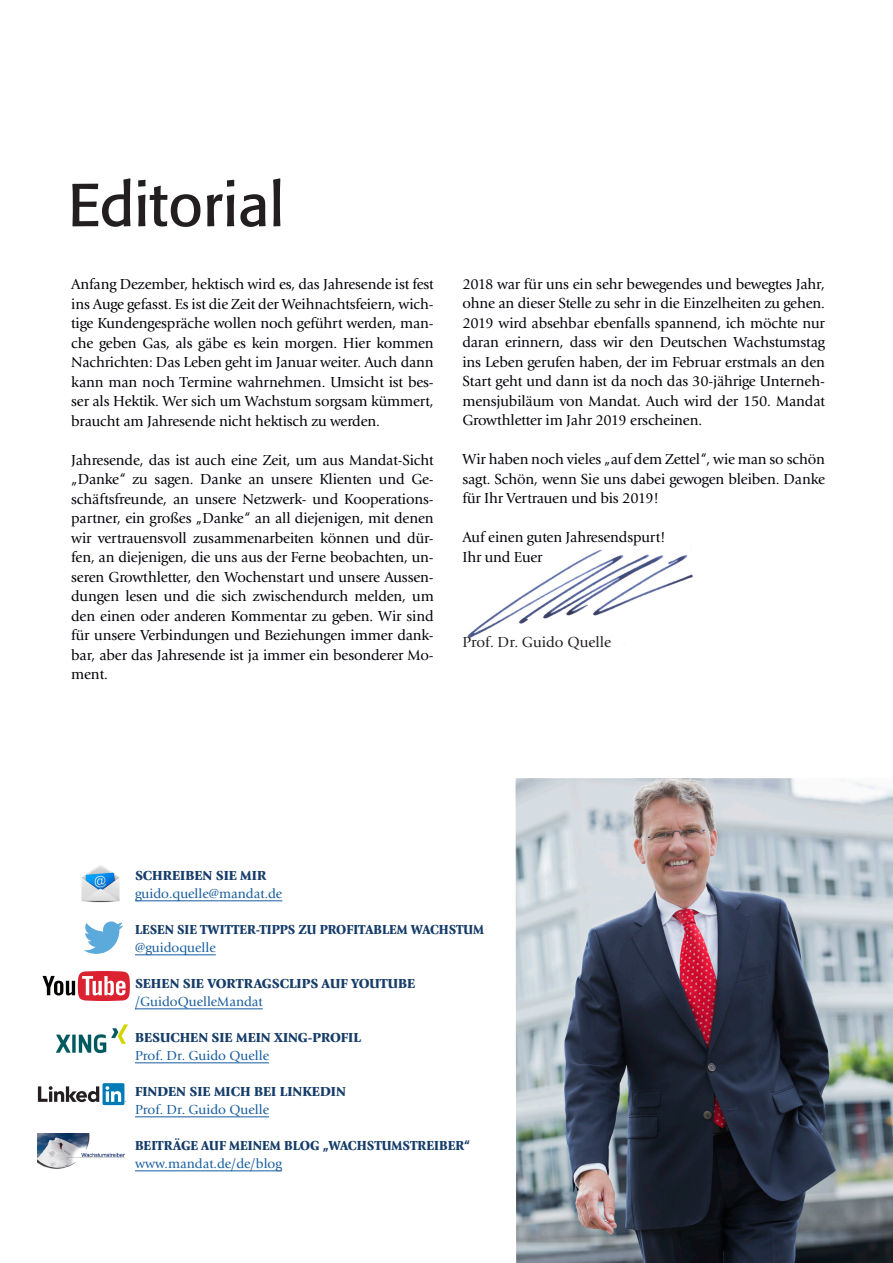
<style>
.page{position:relative;width:893px;height:1263px;background:#fff}
.page>*{position:absolute;margin:0;border:0;box-sizing:border-box;transform-origin:0 0}
.t1{font:60px "Formata BQ";color:#231f20}
.t2{font:15px/19.5px "Giovanni EF";letter-spacing:-.01em;color:#020109;text-align:justify}
.t3{font:15px "Giovanni EF";color:#231f20}
.t4{font:13.5px "Giovanni EF";color:#175d9e}
.t5{font:900 13.5px "Giovanni EF";color:#163d6a}
.t6{font:900 13.5px "Giovanni EF";color:#163d6a;scale:.94 1}
.t7{font:900 13.5px "Giovanni EF";color:#163d6a;scale:.95 1}
</style>
<div class="page">
<img style="left:467px;top:549px;width:226px;height:89px">
<img style="left:516px;top:778px;width:377px;height:485px">
<img style="left:81px;top:865px;width:39px;height:38px">
<svg style="left:84px;top:921px;width:39px;height:33px"></svg>
<img style="left:56px;top:1024px;width:72px;height:30px">
<svg style="left:38px;top:1086px;width:61px;height:16px"></svg>
<div style="left:103px;top:1083px;width:21px;height:22px;background:#007bb6;border-radius:2px"></div>
<svg style="left:106px;top:1086px;width:20px;height:16px"></svg>
<img style="left:38px;top:1134px;width:87px;height:34px">
<svg style="left:42px;top:971px;width:88px;height:30px"></svg>
<hr style="left:135px;top:900px;width:147px;height:1px;background:#175d9e">
<hr style="left:135px;top:954px;width:81px;height:1px;background:#175d9e">
<hr style="left:135px;top:1008px;width:128px;height:1px;background:#175d9e">
<hr style="left:135px;top:1062px;width:134px;height:1px;background:#175d9e">
<hr style="left:135px;top:1116px;width:134px;height:1px;background:#175d9e">
<hr style="left:135px;top:1170px;width:147px;height:1px;background:#175d9e">
<h1 class="t1" style="left:68px;top:169px;width:218px">Editorial</h1>
<p class="t2" style="left:71px;top:275px;width:364px">Anfang Dezember, hektisch wird es, das Jahresende ist fest ins Auge gefasst. Es ist die Zeit der Weihnachtsfeiern, wich&shy;tige Kundengespräche wollen noch geführt werden, man&shy;che geben Gas, als gäbe es kein morgen. Hier kommen Nachrichten: Das Leben geht im Januar weiter. Auch dann kann man noch Termine wahrnehmen. Umsicht ist bes&shy;ser als Hektik. Wer sich um Wachstum sorgsam kümmert, braucht am Jahresende nicht hektisch zu werden.</p>
<p class="t2" style="left:71px;top:450px;width:364px">Jahresende, das ist auch eine Zeit, um aus Mandat-Sicht „Danke“ zu sagen. Danke an unsere Klienten und Ge&shy;schäftsfreunde, an unsere Netzwerk- und Kooperations&shy;partner, ein großes „Danke“ an all diejenigen, mit denen wir vertrauensvoll zusammenarbeiten können und dür&shy;fen, an diejenigen, die uns aus der Ferne beobachten, un&shy;seren Growthletter, den Wochenstart und unsere Aussen&shy;dungen lesen und die sich zwischendurch melden, um den einen oder anderen Kommentar zu geben. Wir sind für unsere Verbindungen und Beziehungen immer dank&shy;bar, aber das Jahresende ist ja immer ein besonderer Mo&shy;ment.</p>
<p class="t2" style="left:462px;top:274px;width:364px">2018 war für uns ein sehr bewegendes und bewegtes Jahr, ohne an dieser Stelle zu sehr in die Einzelheiten zu gehen.<br>2019 wird absehbar ebenfalls spannend, ich möchte nur daran erinnern, dass wir den Deutschen Wachstumstag ins Leben gerufen haben, der im Februar erstmals an den Start geht und dann ist da noch das 30-jährige Unterneh&shy;mensjubiläum von Mandat. Auch wird der 150. Mandat Growthletter im Jahr 2019 erscheinen.</p>
<p class="t2" style="left:462px;top:450px;width:364px">Wir haben noch vieles „auf dem Zettel“, wie man so schön sagt. Schön, wenn Sie uns dabei gewogen bleiben. Danke für Ihr Vertrauen und bis 2019!</p>
<p class="t2" style="left:462px;top:528px;width:205px">Auf einen guten Jahresendspurt!<br>Ihr und Euer</p>
<p class="t3" style="left:462px;top:633px;width:150px">Prof. Dr. Guido Quelle</p>
<p class="t5" style="left:135px;top:868px;width:133px">SCHREIBEN SIE MIR</p>
<p class="t4" style="left:135px;top:886px;width:149px">guido.quelle@mandat.de</p>
<p class="t6" style="left:135px;top:922px;width:373px">LESEN SIE TWITTER-TIPPS ZU PROFITABLEM WACHSTUM</p>
<p class="t4" style="left:135px;top:940px;width:82px">@guidoquelle</p>
<p class="t5" style="left:135px;top:976px;width:282px">SEHEN SIE VORTRAGSCLIPS AUF YOUTUBE</p>
<p class="t4" style="left:135px;top:994px;width:129px">/GuidoQuelleMandat</p>
<p class="t5" style="left:135px;top:1030px;width:228px">BESUCHEN SIE MEIN XING-PROFIL</p>
<p class="t4" style="left:135px;top:1048px;width:136px">Prof. Dr. Guido Quelle</p>
<p class="t5" style="left:135px;top:1084px;width:212px">FINDEN SIE MICH BEI LINKEDIN</p>
<p class="t4" style="left:135px;top:1102px;width:136px">Prof. Dr. Guido Quelle</p>
<p class="t7" style="left:135px;top:1138px;width:354px">BEITRÄGE AUF MEINEM BLOG „WACHSTUMSTREIBER“</p>
<p class="t4" style="left:135px;top:1156px;width:149px">www.mandat.de/de/blog</p>
</div>
